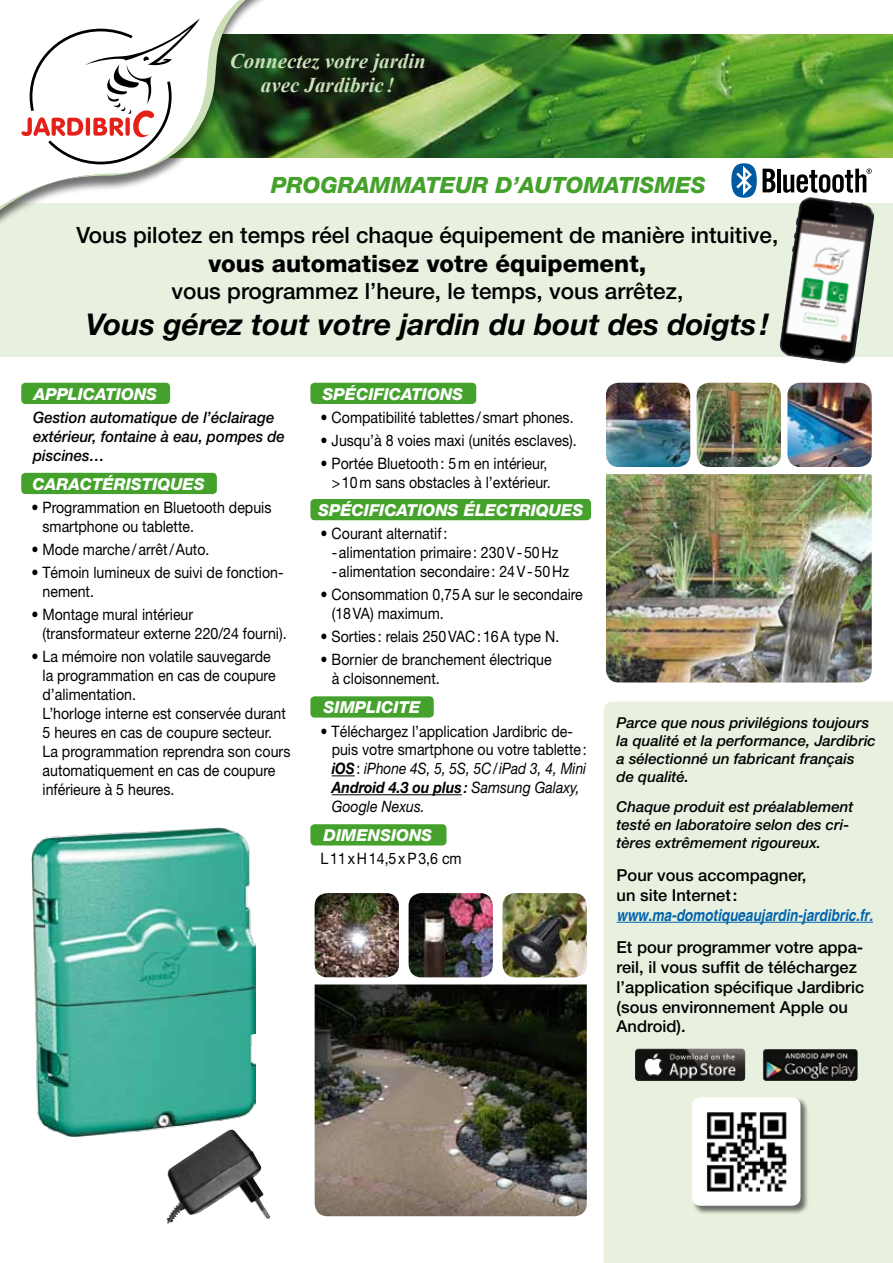
<style>
.page{position:relative;width:893px;height:1263px;background:#fff}
.page>*{position:absolute;margin:0;border:0;box-sizing:border-box;transform-origin:0 0}
.t1{font:italic 700 30px "Helvetica Neue";color:#000}
.t2{font:800 24px "Helvetica Neue";color:#000}
.t3{font:500 22.5px "Helvetica Neue";color:#000}
.t4{font:italic 800 22.5px "Helvetica Neue";color:#44a12b}
.t5{font:italic 700 21px/24px "Times New Roman";color:#cbdfb8;text-align:center}
.t6{font:500 16.5px/19.8px "Helvetica Neue";color:#000}
.t7{font:italic 800 16.5px "Helvetica Neue";color:#fff}
.t8{font:italic 700 condensed 16.5px "Helvetica";color:#0064ac}
.t9{font:15.75px/18.9px "Helvetica Neue";color:#000;scale:.9 1}
.t10{font:italic 500 15.75px/18.9px "Helvetica Neue";color:#000;scale:.95 1}
.t11{font:15.75px "Helvetica Neue";letter-spacing:.125em;color:#000;scale:.9 1}
.t12{font:italic 500 15px/18px "Helvetica Neue";color:#000}
.s1{font-weight:700;font-style:italic}
.s2{font-style:italic}
.s3{font-weight:500;font-style:italic}
</style>
<div class="page">
<img style="left:606px;top:474px;width:266px;height:208px">
<img style="left:606px;top:383px;width:84px;height:84px">
<img style="left:697px;top:383px;width:84px;height:84px">
<img style="left:787px;top:383px;width:85px;height:84px">
<div style="left:0;top:203px;width:893px;height:153px;background:#e8f0df"></div>
<img style="left:779px;top:197px;width:96px;height:167px">
<svg style="left:763px;top:169px;width:12px;height:23px"></svg>
<hr style="left:777px;top:169px;width:4px;height:23px;background:#000">
<svg style="left:731px;top:163px;width:26px;height:35px"></svg>
<svg style="left:783px;top:169px;width:89px;height:24px"></svg>
<div style="left:21px;top:383px;width:149px;height:21px;background:#44a12b;border-radius:4px"></div>
<div style="left:21px;top:473px;width:196px;height:21px;background:#44a12b;border-radius:4px"></div>
<img style="left:31px;top:827px;width:224px;height:309px">
<img style="left:166px;top:1130px;width:104px;height:94px">
<svg style="left:332px;top:775px;width:23px;height:1px"></svg>
<hr style="left:332px;top:794px;width:130px;height:1px;background:#000">
<div style="left:310px;top:383px;width:166px;height:21px;background:#44a12b;border-radius:4px"></div>
<div style="left:310px;top:499px;width:281px;height:21px;background:#44a12b;border-radius:4px"></div>
<div style="left:310px;top:696px;width:124px;height:22px;background:#44a12b;border-radius:4px"></div>
<div style="left:310px;top:824px;width:136px;height:21px;background:#44a12b;border-radius:4px"></div>
<img style="left:315px;top:984px;width:272px;height:232px">
<img style="left:315px;top:893px;width:84px;height:84px">
<img style="left:409px;top:893px;width:84px;height:84px">
<img style="left:502px;top:893px;width:85px;height:84px">
<div style="left:604px;top:702px;width:289px;height:561px;background:#e8f0df"></div>
<hr style="left:617px;top:922px;width:256px;height:1px;background:#0064ac">
<img style="left:635px;top:1048px;width:110px;height:33px">
<img style="left:762px;top:1048px;width:96px;height:33px">
<div style="left:692px;top:1098px;width:118px;height:117px;background:#000;opacity:.55"></div>
<img style="left:692px;top:1097px;width:108px;height:109px">
<img style="left:277px;top:34px;width:616px;height:123px">
<div style="left:0;top:0;width:277px;height:239px;background:#000;opacity:.55"></div>
<svg style="left:0;top:0;width:274px;height:235px"></svg>
<svg style="left:22px;top:19px;width:178px;height:145px"></svg>
<h3 class="t5" style="left:230px;top:48px;width:198px">Connectez votre jardin avec Jardibric !</h3>
<h3 class="t4" style="left:271px;top:171px;width:436px">PROGRAMMATEUR D’AUTOMATISMES</h3>
<h3 class="t3" style="left:76px;top:221px;width:703px">Vous pilotez en temps réel chaque équipement de manière intuitive,</h3>
<h2 class="t2" style="left:208px;top:249px;width:439px">vous automatisez votre équipement,</h2>
<h3 class="t3" style="left:171px;top:277px;width:513px">vous programmez l’heure, le temps, vous arrêtez,</h3>
<h1 class="t1" style="left:86px;top:305px;width:685px">Vous gérez tout votre jardin du bout des doigts!</h1>
<p class="t7" style="left:34px;top:384px;width:125px">APPLICATIONS</p>
<p class="t10" style="left:33px;top:408px;width:266px">Gestion automatique de l’éclairage extérieur, fontaine à eau, pompes de piscines…</p>
<p class="t7" style="left:33px;top:474px;width:174px">CARACTÉRISTIQUES</p>
<p class="t9" style="left:43px;top:498px;width:256px;text-indent:-11px">• Programmation en Bluetooth depuis smartphone ou tablette.</p>
<p class="t9" style="left:31px;top:540px;width:199px">• Mode marche/arrêt/Auto.</p>
<p class="t9" style="left:43px;top:563px;width:269px;text-indent:-11px">• Témoin lumineux de suivi de fonction&shy;nement.</p>
<p class="t9" style="left:43px;top:605px;width:273px;text-indent:-11px">• Montage mural intérieur (transformateur externe 220/24 fourni).</p>
<p class="t9" style="left:43px;top:647px;width:277px;text-indent:-11px">• La mémoire non volatile sauvegarde<br>la programmation en cas de coupure d’alimentation.<br>L’horloge interne est conservée durant<br>5 heures en cas de coupure secteur.<br>La programmation reprendra son cours automatiquement en cas de coupure inférieure à 5 heures.</p>
<p class="t7" style="left:323px;top:384px;width:142px">SPÉCIFICATIONS</p>
<p class="t9" style="left:321px;top:408px;width:283px">• Compatibilité tablettes /smart phones.</p>
<p class="t9" style="left:321px;top:431px;width:286px">• Jusqu’à 8 voies maxi (unités esclaves).</p>
<p class="t9" style="left:321px;top:454px;width:257px;text-align:right">• Portée Bluetooth: 5m en intérieur, &gt;10m sans obstacles à l’extérieur.</p>
<p class="t7" style="left:318px;top:500px;width:267px">SPÉCIFICATIONS ÉLECTRIQUES</p>
<p class="t9" style="left:332px;top:524px;width:265px;text-indent:-11px">• Courant alternatif:<br>-alimentation primaire: 230V-50Hz -alimentation secondaire: 24V-50Hz</p>
<p class="t9" style="left:332px;top:585px;width:281px;text-indent:-11px">• Consommation 0,75A sur le secondaire (18VA) maximum.</p>
<p class="t9" style="left:321px;top:627px;width:267px">• Sorties: relais 250VAC:16A type N.</p>
<p class="t9" style="left:332px;top:650px;width:246px;text-indent:-11px">• Bornier de branchement électrique à cloisonnement.</p>
<p class="t7" style="left:323px;top:698px;width:98px">SIMPLICITE</p>
<p class="t9" style="left:332px;top:721px;width:285px;text-indent:-11px">• Téléchargez l’application Jardibric de&shy;puis votre smartphone ou votre tablette: <span class="s1">iOS</span>: <span class="s2">iPhone 4S, 5, 5S, 5C/iPad 3, 4, Mini </span><span class="s1">Android 4.3 ou plus</span><span class="s3">:</span> <span class="s2">Samsung Galaxy, Google Nexus.</span></p>
<p class="t7" style="left:323px;top:825px;width:110px">DIMENSIONS</p>
<p class="t11" style="left:321px;top:849px;width:158px">L11xH14,5xP3,6 cm</p>
<p class="t12" style="left:617px;top:713px;width:261px">Parce que nous privilégions toujours la qualité et la performance, Jardibric a sélectionné un fabricant français de qualité.</p>
<p class="t12" style="left:617px;top:798px;width:238px">Chaque produit est préalablement testé en laboratoire selon des cri&shy;tères extrêmement rigoureux.</p>
<p class="t6" style="left:617px;top:865px;width:191px">Pour vous accompagner, un site Internet:</p>
<p class="t8" style="left:617px;top:904px;width:258px">www.ma-domotiqueaujardin-jardibric.fr.</p>
<p class="t6" style="left:617px;top:937px;width:249px">Et pour programmer votre appa&shy;reil, il vous suffit de téléchargez l’application spécifique Jardibric (sous environnement Apple ou<br>Android).</p>
</div>
